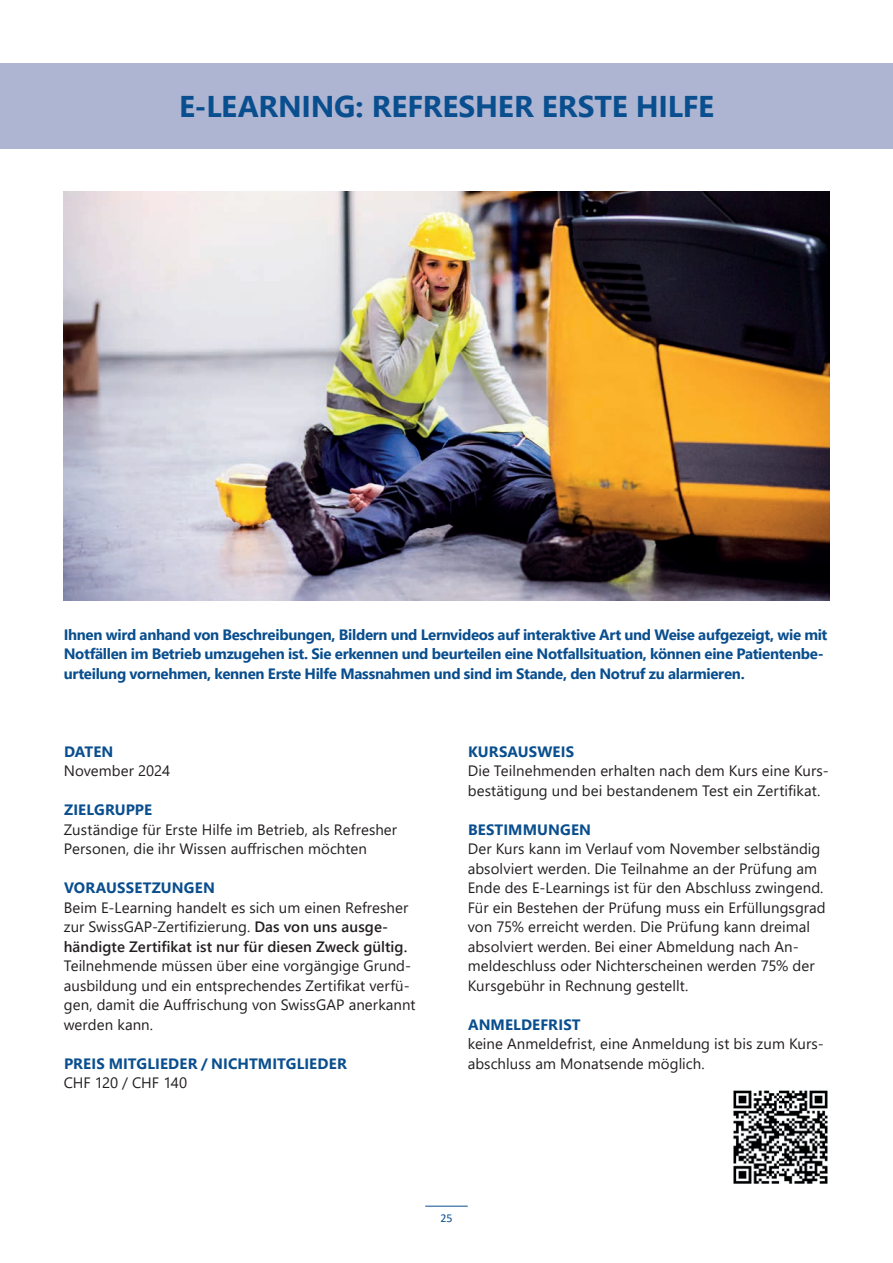
<style>
.page{position:relative;width:893px;height:1263px;background:#fff}
.page>*{position:absolute;margin:0;border:0;box-sizing:border-box;transform-origin:0 0}
.t1{font:700 30px "Segoe UI";letter-spacing:-.01em;color:#094e8e}
.t2{font:15px/19.5px "Segoe UI";letter-spacing:.005em;color:#231f20}
.t3{font:700 15px/19.5px "Segoe UI";letter-spacing:-.02em;color:#094e8e}
.t4{font:700 15px "Segoe UI";letter-spacing:.01em;color:#094e8e}
.t5{font:700 15px "Segoe UI";letter-spacing:.005em;color:#094e8e}
.t6{font:15px "Segoe UI";letter-spacing:-.015em;color:#231f20}
.t7{font:12px "Calibri";color:#094e8e}
.s1{font-weight:600}
</style>
<div class="page">
<hr style="left:425px;top:1206px;width:43px;height:1px;background:#094e8e">
<div style="left:0;top:64px;width:893px;height:85px;background:#aeb5d2"></div>
<img style="left:64px;top:191px;width:765px;height:410px">
<img style="left:733px;top:1090px;width:95px;height:94px">
<h1 class="t1" style="left:179px;top:78px;width:536px">E-LEARNING: REFRESHER ERSTE HILFE</h1>
<p class="t3" style="left:64px;top:624px;width:765px">Ihnen wird anhand von Beschreibungen, Bildern und Lernvideos auf interaktive Art und Weise aufgezeigt, wie mit<br>Notfällen im Betrieb umzugehen ist. Sie erkennen und beurteilen eine Notfallsituation, können eine Patientenbe&shy;urteilung vornehmen, kennen Erste Hilfe Massnahmen und sind im Stande, den Notruf zu alarmieren.</p>
<p class="t3" style="left:64px;top:741px;width:51px">DATEN</p>
<p class="t2" style="left:64px;top:760px;width:108px">November 2024</p>
<p class="t5" style="left:64px;top:796px;width:90px">ZIELGRUPPE</p>
<p class="t2" style="left:64px;top:818px;width:335px">Zuständige für Erste Hilfe im Betrieb, als Refresher<br>Personen, die ihr Wissen auffrischen möchten</p>
<p class="t4" style="left:64px;top:874px;width:152px">VORAUSSETZUNGEN</p>
<p class="t2" style="left:64px;top:896px;width:346px">Beim E-Learning handelt es sich um einen Refresher zur SwissGAP-Zertifizierung. <span class="s1">Das von uns ausge&shy;händigte Zertifikat ist nur für diesen Zweck gültig.</span></p>
<p class="t2" style="left:64px;top:955px;width:353px">Teilnehmende müssen über eine vorgängige Grund&shy;ausbildung und ein entsprechendes Zertifikat verfü&shy;gen, damit die Auffrischung von SwissGAP anerkannt werden kann.</p>
<p class="t5" style="left:64px;top:1049px;width:284px">PREIS MITGLIEDER / NICHTMITGLIEDER</p>
<p class="t6" style="left:64px;top:1069px;width:125px">CHF 120 / CHF 140</p>
<p class="t4" style="left:468px;top:737px;width:108px">KURSAUSWEIS</p>
<p class="t2" style="left:468px;top:760px;width:363px">Die Teilnehmenden erhalten nach dem Kurs eine Kurs&shy;bestätigung und bei bestandenem Test ein Zertifikat.</p>
<p class="t4" style="left:468px;top:815px;width:125px">BESTIMMUNGEN</p>
<p class="t2" style="left:468px;top:838px;width:359px">Der Kurs kann im Verlauf vom November selbständig absolviert werden. Die Teilnahme an der Prüfung am Ende des E-Learnings ist für den Abschluss zwingend.<br>Für ein Bestehen der Prüfung muss ein Erfüllungsgrad von 75% erreicht werden. Die Prüfung kann dreimal absolviert werden. Bei einer Abmeldung nach An&shy;meldeschluss oder Nichterscheinen werden 75% der Kursgebühr in Rechnung gestellt.</p>
<p class="t4" style="left:468px;top:1010px;width:114px">ANMELDEFRIST</p>
<p class="t2" style="left:468px;top:1033px;width:357px">keine Anmeldefrist, eine Anmeldung ist bis zum Kurs&shy;abschluss am Monatsende möglich.</p>
<p class="t7" style="left:440px;top:1209px;width:14px">25</p>
</div>
